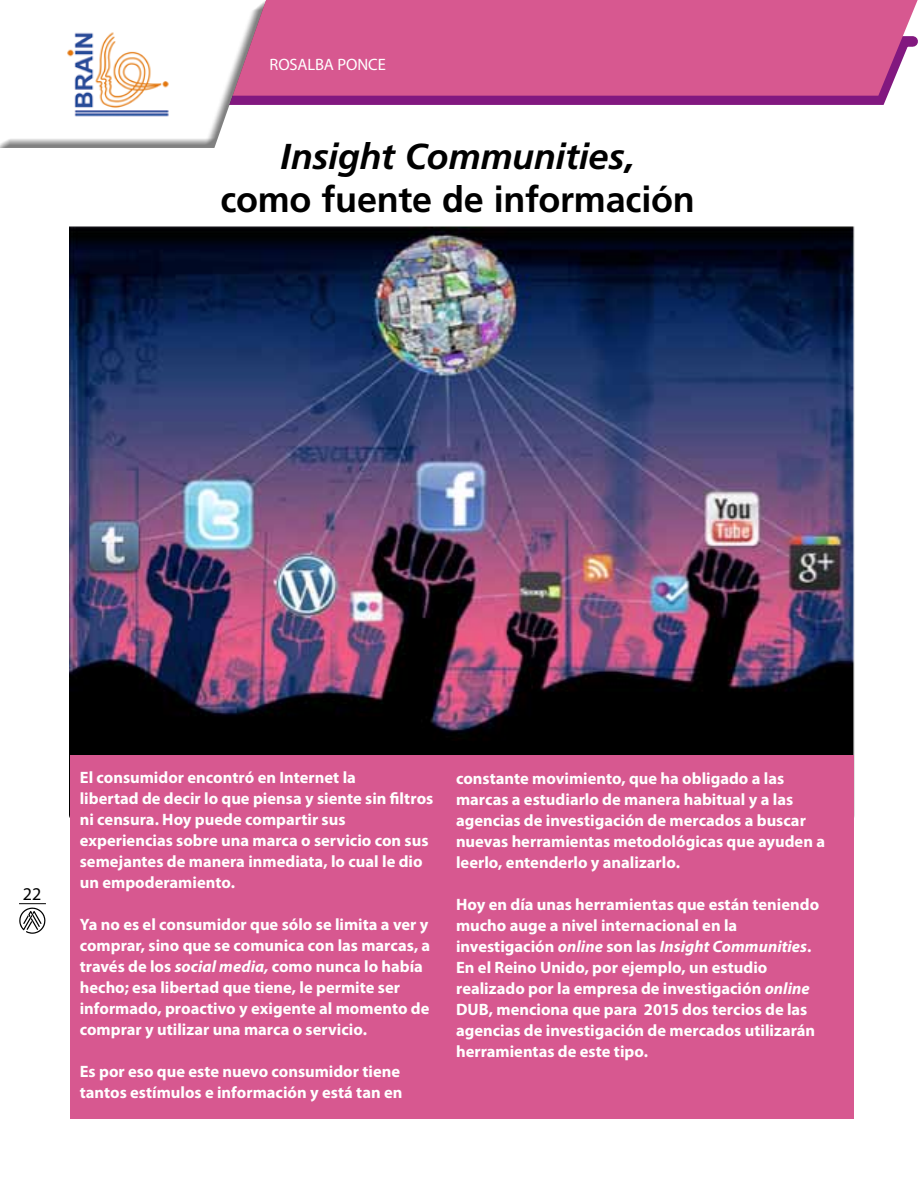
<style>
.page{position:relative;width:918px;height:1188px;background:#fff}
.page>*{position:absolute;margin:0;border:0;box-sizing:border-box;transform-origin:0 0}
.t1{font:700 36px "Frutiger";letter-spacing:-.005em;color:#000}
.t2{font:italic 700 36px "Frutiger";letter-spacing:-.01em;color:#000}
.t3{font:18px "Myriad";color:#000}
.t4{font:700 16.5px/21px "Myriad Pro";color:#fff}
.t5{font:16.5px "Myriad Pro";letter-spacing:-.01em;color:#fff}
.s1{font-style:italic}
</style>
<div class="page">
<svg style="left:19px;top:903px;width:27px;height:31px"></svg>
<img style="left:70px;top:226px;width:784px;height:592px">
<div style="left:70px;top:755px;width:783px;height:364px;background:#d75890"></div>
<svg style="left:268px;top:0;width:645px;height:105px;background:#cf5490"></svg>
<div style="left:0;top:0;width:268px;height:148px;background:#000;opacity:.5"></div>
<img style="left:64px;top:25px;width:109px;height:96px">
<p class="t5" style="left:270px;top:54px;width:118px">ROSALBA PONCE</p>
<h1 class="t2" style="left:281px;top:135px;width:356px">Insight Communities,</h1>
<h1 class="t1" style="left:221px;top:178px;width:476px">como fuente de información</h1>
<p class="t3" style="left:23px;top:885px;width:20px">22</p>
<p class="t4" style="left:80px;top:767px;width:355px">El consumidor encontró en Internet la<br>libertad de decir lo que piensa y siente sin filtros ni censura. Hoy puede compartir sus experiencias sobre una marca o servicio con sus semejantes de manera inmediata, lo cual le dio un empoderamiento.</p>
<p class="t4" style="left:80px;top:914px;width:352px">Ya no es el consumidor que sólo se limita a ver y comprar, sino que se comunica con las marcas, a través de los <span class="s1">social media,</span> como nunca lo había hecho; esa libertad que tiene, le permite ser informado, proactivo y exigente al momento de comprar y utilizar una marca o servicio.</p>
<p class="t4" style="left:80px;top:1061px;width:324px">Es por eso que este nuevo consumidor tiene tantos estímulos e información y está tan en</p>
<p class="t4" style="left:456px;top:768px;width:371px">constante movimiento, que ha obligado a las marcas a estudiarlo de manera habitual y a las agencias de investigación de mercados a buscar nuevas herramientas metodológicas que ayuden a leerlo, entenderlo y analizarlo.</p>
<p class="t4" style="left:456px;top:894px;width:365px">Hoy en día unas herramientas que están teniendo mucho auge a nivel internacional en la investigación <span class="s1">online</span> son las <span class="s1">Insight Communities</span>.<br>En el Reino Unido, por ejemplo, un estudio realizado por la empresa de investigación <span class="s1">online </span>DUB, menciona que para 2015 dos tercios de las agencias de investigación de mercados utilizarán herramientas de este tipo.</p>
</div>
